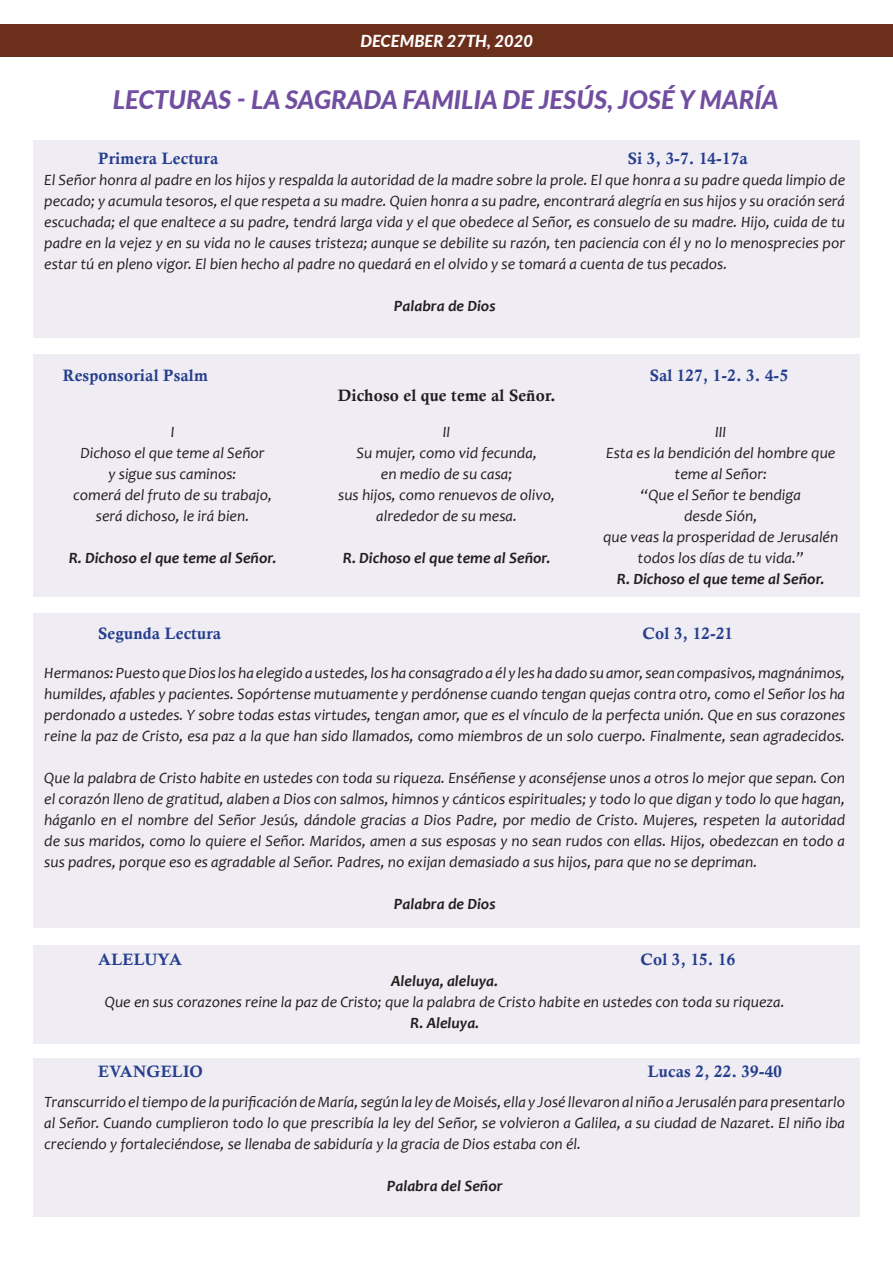
<style>
.page{position:relative;width:893px;height:1263px;background:#fff}
.page>*{position:absolute;margin:0;border:0;box-sizing:border-box;transform-origin:0 0}
.t1{font:italic 800 25.5px "Lato";color:#714ea0}
.t2{font:16.5px "Calis MT Bol";letter-spacing:.01em;color:#253f8e}
.t3{font:16.5px "Calis MT Bol";letter-spacing:.01em;color:#231f20}
.t4{font:italic 800 16.5px "Lato";color:#fff}
.t5{font:italic 15.75px/21px "Candara";color:#231f20;text-align:justify}
.t6{font:italic 700 15.75px "Candara";color:#231f20}
</style>
<div class="page">
<div style="left:0;top:24px;width:893px;height:33px;background:#6c2f1c"></div>
<div style="left:33px;top:613px;width:826px;height:315px;background:#ede8f0"></div>
<div style="left:33px;top:945px;width:826px;height:99px;background:#ede8f0"></div>
<div style="left:33px;top:1058px;width:826px;height:158px;background:#ede8f0"></div>
<div style="left:33px;top:140px;width:826px;height:198px;background:#ede8f0"></div>
<div style="left:33px;top:354px;width:826px;height:242px;background:#ede8f0"></div>
<p class="t4" style="left:360px;top:28px;width:174px">DECEMBER 27TH, 2020</p>
<h1 class="t1" style="left:113px;top:81px;width:667px">LECTURAS - LA SAGRADA FAMILIA DE JESÚS, JOSÉ Y MARÍA</h1>
<p class="t2" style="left:98px;top:149px;width:121px">Primera Lectura</p>
<p class="t2" style="left:628px;top:149px;width:121px">Si 3, 3-7. 14-17a</p>
<p class="t5" style="left:44px;top:169px;width:802px">El Señor honra al padre en los hijos y respalda la autoridad de la madre sobre la prole. El que honra a su padre queda limpio de pecado; y acumula tesoros, el que respeta a su madre. Quien honra a su padre, encontrará alegría en sus hijos y su oración será escuchada; el que enaltece a su padre, tendrá larga vida y el que obedece al Señor, es consuelo de su madre. Hijo, cuida de tu padre en la vejez y en su vida no le causes tristeza; aunque se debilite su razón, ten paciencia con él y no lo menosprecies por estar tú en pleno vigor. El bien hecho al padre no quedará en el olvido y se tomará a cuenta de tus pecados.</p>
<p class="t6" style="left:394px;top:296px;width:103px">Palabra de Dios</p>
<p class="t2" style="left:63px;top:366px;width:147px">Responsorial Psalm</p>
<p class="t2" style="left:650px;top:366px;width:140px">Sal 127, 1-2. 3. 4-5</p>
<p class="t3" style="left:338px;top:386px;width:219px">Dichoso el que teme al Señor.</p>
<p class="t5" style="left:73px;top:421px;width:201px;text-align:center">I<br>Dichoso el que teme al Señor<br>y sigue sus caminos:<br>comerá del fruto de su trabajo, será dichoso, le irá bien.</p>
<p class="t6" style="left:69px;top:548px;width:209px">R. Dichoso el que teme al Señor.</p>
<p class="t5" style="left:338px;top:421px;width:219px;text-align:center">II<br>Su mujer, como vid fecunda,<br>en medio de su casa;<br>sus hijos, como renuevos de olivo, alrededor de su mesa.</p>
<p class="t6" style="left:343px;top:548px;width:209px">R. Dichoso el que teme al Señor.</p>
<p class="t5" style="left:603px;top:421px;width:237px;text-align:center">III<br>Esta es la bendición del hombre que teme al Señor:<br>“Que el Señor te bendiga<br>desde Sión,<br>que veas la prosperidad de Jerusalén todos los días de tu vida.”</p>
<p class="t6" style="left:617px;top:569px;width:209px">R. Dichoso el que teme al Señor.</p>
<p class="t2" style="left:98px;top:624px;width:124px">Segunda Lectura</p>
<p class="t2" style="left:642px;top:624px;width:92px">Col 3, 12-21</p>
<p class="t5" style="left:44px;top:663px;width:802px">Hermanos: Puesto que Dios los ha elegido a ustedes, los ha consagrado a él y les ha dado su amor, sean compasivos, magnánimos, humildes, afables y pacientes. Sopórtense mutuamente y perdónense cuando tengan quejas contra otro, como el Señor los ha perdonado a ustedes. Y sobre todas estas virtudes, tengan amor, que es el vínculo de la perfecta unión. Que en sus corazones reine la paz de Cristo, esa paz a la que han sido llamados, como miembros de un solo cuerpo. Finalmente, sean agradecidos.</p>
<p class="t5" style="left:44px;top:767px;width:802px">Que la palabra de Cristo habite en ustedes con toda su riqueza. Enséñense y aconséjense unos a otros lo mejor que sepan. Con el corazón lleno de gratitud, alaben a Dios con salmos, himnos y cánticos espirituales; y todo lo que digan y todo lo que hagan, háganlo en el nombre del Señor Jesús, dándole gracias a Dios Padre, por medio de Cristo. Mujeres, respeten la autoridad de sus maridos, como lo quiere el Señor. Maridos, amen a sus esposas y no sean rudos con ellas. Hijos, obedezcan en todo a sus padres, porque eso es agradable al Señor. Padres, no exijan demasiado a sus hijos, para que no se depriman.</p>
<p class="t6" style="left:394px;top:894px;width:103px">Palabra de Dios</p>
<p class="t2" style="left:98px;top:949px;width:85px">ALELUYA</p>
<p class="t2" style="left:640px;top:949px;width:96px">Col 3, 15. 16</p>
<p class="t6" style="left:391px;top:971px;width:109px">Aleluya, aleluya.</p>
<p class="t5" style="left:105px;top:991px;width:681px">Que en sus corazones reine la paz de Cristo; que la palabra de Cristo habite en ustedes con toda su riqueza.</p>
<p class="t6" style="left:410px;top:1013px;width:71px">R. Aleluya.</p>
<p class="t2" style="left:98px;top:1062px;width:106px">EVANGELIO</p>
<p class="t2" style="left:648px;top:1062px;width:135px">Lucas 2, 22. 39-40</p>
<p class="t5" style="left:44px;top:1091px;width:802px">Transcurrido el tiempo de la purificación de María, según la ley de Moisés, ella y José llevaron al niño a Jerusalén para presentarlo al Señor. Cuando cumplieron todo lo que prescribía la ley del Señor, se volvieron a Galilea, a su ciudad de Nazaret. El niño iba creciendo y fortaleciéndose, se llenaba de sabiduría y la gracia de Dios estaba con él.</p>
<p class="t6" style="left:387px;top:1176px;width:117px">Palabra del Señor</p>
</div>
